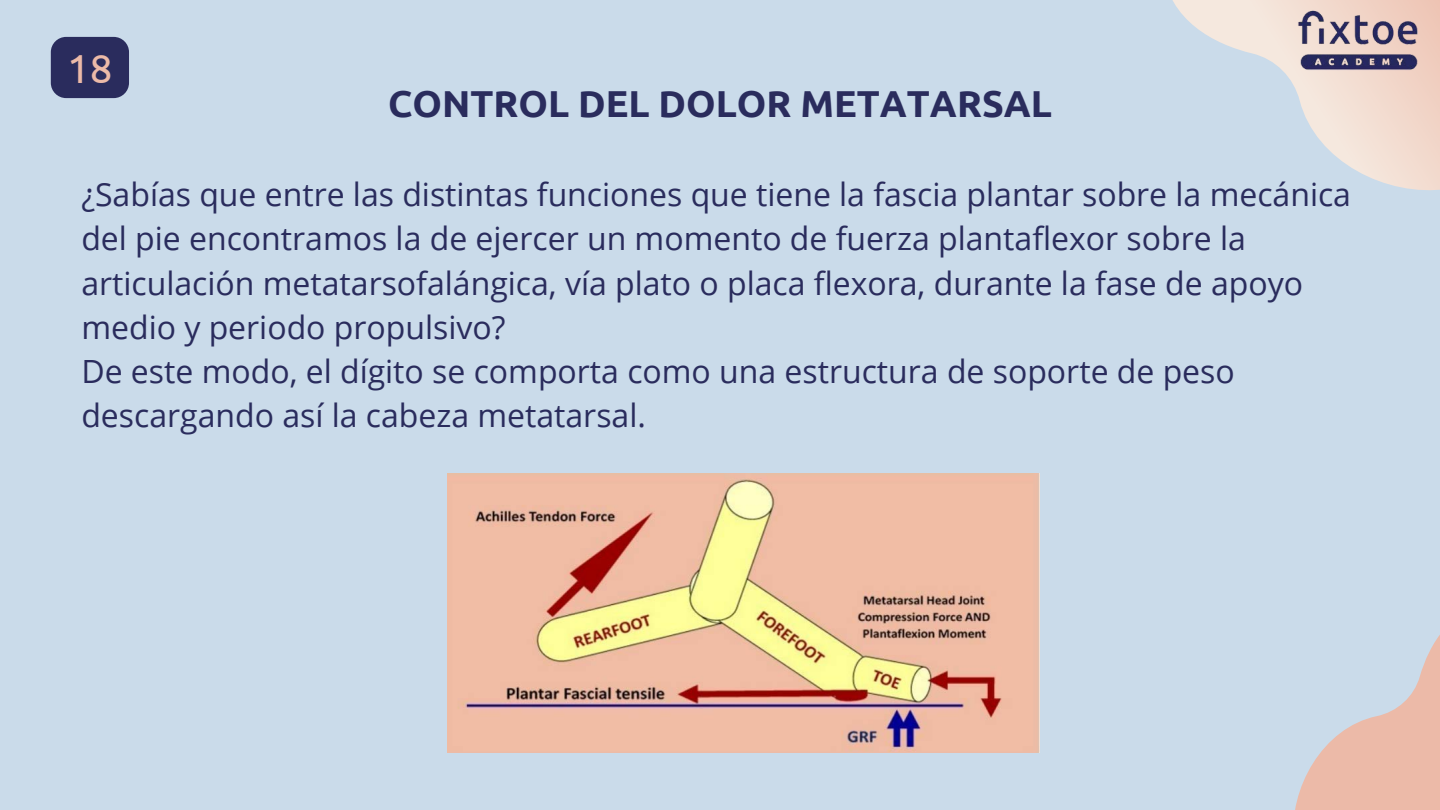
<style>
.page{position:relative;width:1440px;height:810px;background:#cadbea}
.page>*{position:absolute;margin:0;border:0;box-sizing:border-box;transform-origin:0 0}
.t1{font:40.5px "Ubuntu";color:#ecbaa8}
.t2{font:700 37.5px "Ubuntu";color:#2a2c5d}
.t3{font:32px/44.2px "Open Sans";color:#2a2c5d}
</style>
<div class="page">
<div style="left:51px;top:37px;width:78px;height:61px;background:#2a2c5d;border-radius:15px"></div>
<img style="left:447px;top:474px;width:592px;height:278px">
<svg style="left:1295px;top:635px;width:145px;height:175px"></svg>
<svg style="left:1172px;top:0;width:268px;height:190px"></svg>
<img style="left:1288px;top:9px;width:138px;height:66px">
<p class="t1" style="left:67px;top:45px;width:47px">18</p>
<p class="t2" style="left:388px;top:82px;width:665px">CONTROL DEL DOLOR METATARSAL</p>
<p class="t3" style="left:81px;top:171px;width:1271px">¿Sabías que entre las distintas funciones que tiene la fascia plantar sobre la mecánica del pie encontramos la de ejercer un momento de fuerza plantaflexor sobre la articulación metatarsofalángica, vía plato o placa flexora, durante la fase de apoyo medio y periodo propulsivo?<br>De este modo, el dígito se comporta como una estructura de soporte de peso descargando así la cabeza metatarsal.</p>
</div>
